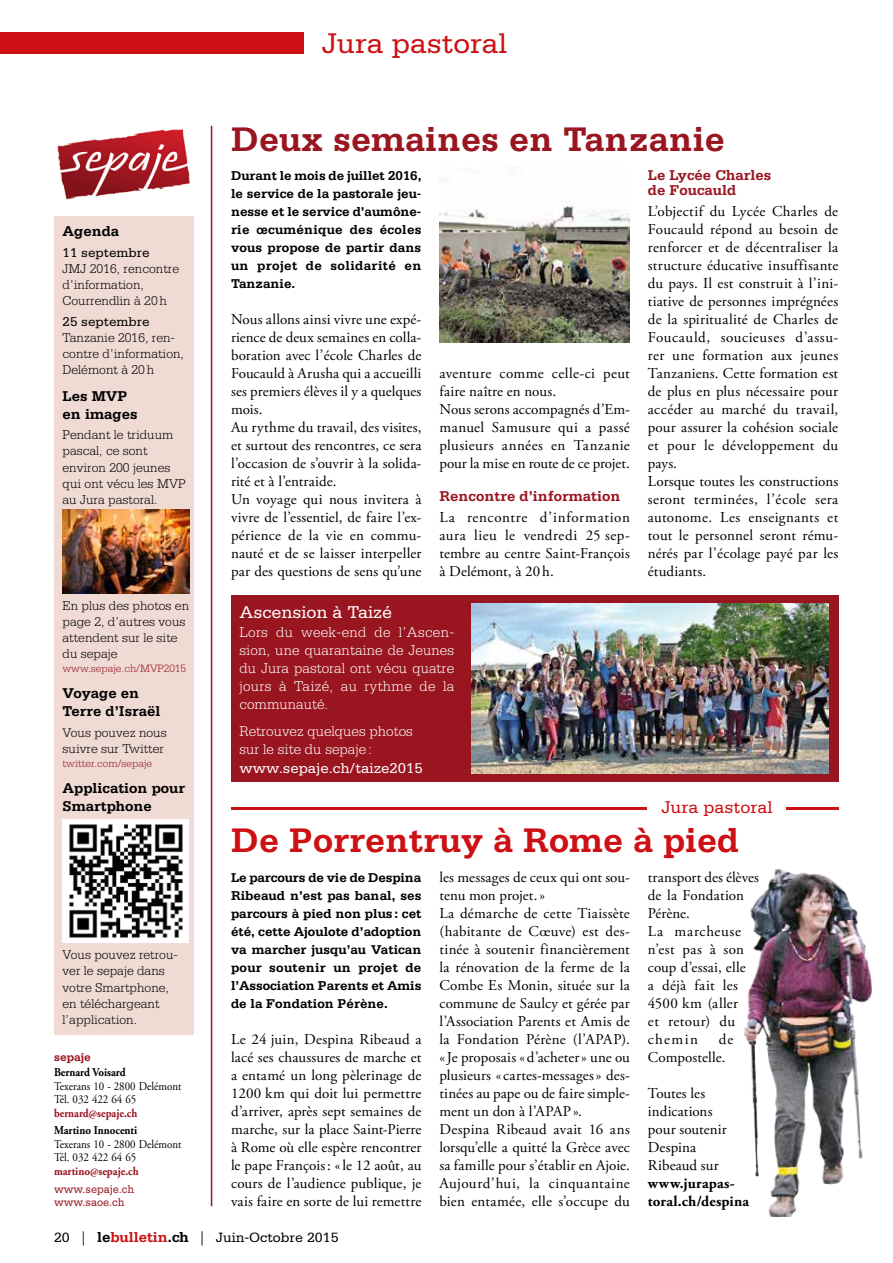
<style>
.page{position:relative;width:893px;height:1263px;background:#fff}
.page>*{position:absolute;margin:0;border:0;box-sizing:border-box;transform-origin:0 0}
.t1{font:700 36px "Serifa";color:#99151f}
.t2{font:700 36px "Serifa";color:#cd1013}
.t3{font:30px "Serifa";color:#cd1013}
.t4{font:18px "Serifa";color:#fff}
.t5{font:18px "Serifa";color:#cd1013}
.t6{font:15px/18px "Adobe Garamond Pro";letter-spacing:.015em;color:#000}
.t7{font:300 15px/18px "Serifa";color:#fff;text-align:justify}
.t8{font:700 15px/18px "Serifa";color:#000}
.t9{font:700 15px/15px "Serifa";color:#99151f}
.t10{font:700 15px/18px "Adobe Garamond Pro";letter-spacing:.015em;color:#000}
.t11{font:15px "Serifa";color:#fff}
.t12{font:14.25px "Serifa";color:#000}
.t13{font:700 13.5px/18px "Serifa";color:#000;text-align:justify}
.t14{font:300 13.5px/16.2px "Serifa";color:#000}
.t15{font:13.5px "Serifa";color:#000}
.t16{font:12px/13.5px "Adobe Garamond Pro";color:#000;scale:.91 1}
.t17{font:700 12px "Adobe Garamond Pro";color:#99151f;scale:.91 1}
.t18{font:700 12px "Adobe Garamond Pro";color:#000;scale:.91 1}
.t19{font:12px/13.5px "Serifa";color:#99151f;scale:.91 1}
.t20{font:700 12px "Serifa";color:#99151f}
.t21{font:300 11.25px "Serifa";color:#99151f}
.s1{font-family:"Adobe Garamond Pro"}
.s2{font-weight:700;font-size:15px}
.s3{font-weight:700;font-size:15px;color:#cd1013}
</style>
<div class="page">
<div style="left:0;top:33px;width:304px;height:21px;background:#cd1013"></div>
<hr style="left:211px;top:126px;width:1px;height:1080px;background:#99151f">
<img style="left:57px;top:129px;width:133px;height:71px">
<div style="left:54px;top:216px;width:139px;height:819px;background:#efdad4"></div>
<img style="left:63px;top:509px;width:126px;height:85px">
<div style="left:63px;top:819px;width:126px;height:123px;background:#fff"></div>
<img style="left:69px;top:824px;width:114px;height:114px">
<div style="left:231px;top:595px;width:607px;height:187px;background:#99151f"></div>
<img style="left:471px;top:603px;width:357px;height:170px">
<img style="left:439px;top:202px;width:191px;height:140px">
<img style="left:744px;top:869px;width:128px;height:348px">
<hr style="left:231px;top:807px;width:608px;height:2px;background:#cd1013">
<div style="left:648px;top:799px;width:138px;height:16px;background:#fff"></div>
<h2 class="t3" style="left:322px;top:27px;width:187px">Jura pastoral</h2>
<p class="t8" style="left:63px;top:222px;width:58px">Agenda</p>
<p class="t15" style="left:63px;top:245px;width:89px">11 septembre</p>
<p class="t14" style="left:63px;top:260px;width:118px">JMJ 2016, rencontre d’information,<br>Courrendlin à 20h</p>
<p class="t15" style="left:63px;top:314px;width:89px">25 septembre</p>
<p class="t14" style="left:63px;top:329px;width:123px">Tanzanie 2016, ren&shy;contre d’information,<br>Delémont à 20h</p>
<p class="t8" style="left:63px;top:387px;width:77px">Les MVP en images</p>
<p class="t14" style="left:63px;top:427px;width:125px">Pendant le triduum pascal, ce sont environ 200 jeunes qui ont vécu les MVP au Jura pastoral.</p>
<p class="t14" style="left:63px;top:597px;width:128px">En plus des photos en page 2, d’autres vous attendent sur le site du sepaje</p>
<p class="t21" style="left:63px;top:662px;width:125px">www.sepaje.ch/MVP2015</p>
<p class="t8" style="left:63px;top:684px;width:100px">Voyage en<br>Terre d’Israël</p>
<p class="t14" style="left:63px;top:724px;width:106px">Vous pouvez nous suivre sur Twitter</p>
<p class="t21" style="left:63px;top:756px;width:91px">twitter.com/sepaje</p>
<p class="t8" style="left:63px;top:779px;width:124px">Application pour<br>Smartphone</p>
<p class="t14" style="left:63px;top:946px;width:117px">Vous pouvez retrou&shy;ver le sepaje dans votre Smartphone, en téléchargeant l’application.</p>
<p class="t20" style="left:54px;top:1049px;width:38px">sepaje</p>
<p class="t18" style="left:54px;top:1065px;width:80px">Bernard Voisard</p>
<p class="t16" style="left:54px;top:1079px;width:142px">Texerans 10 - 2800 Delémont<br>Tél. 032 422 64 65</p>
<p class="t17" style="left:54px;top:1106px;width:93px">bernard@sepaje.ch</p>
<p class="t18" style="left:54px;top:1123px;width:93px">Martino Innocenti</p>
<p class="t16" style="left:54px;top:1138px;width:142px">Texerans 10 - 2800 Delémont<br>Tél. 032 422 64 65</p>
<p class="t17" style="left:54px;top:1164px;width:95px">martino@sepaje.ch</p>
<p class="t19" style="left:54px;top:1182px;width:90px">www.sepaje.ch www.saoe.ch</p>
<h1 class="t1" style="left:231px;top:118px;width:495px">Deux semaines en Tanzanie</h1>
<p class="t13" style="left:231px;top:166px;width:192px">Durant le mois de juillet 2016, le service de la pastorale jeu&shy;nesse et le service d’aumône&shy;rie œcuménique des écoles vous propose de partir dans un projet de solidarité en Tanzanie.</p>
<p class="t6" style="left:231px;top:311px;width:192px">Nous allons ainsi vivre une expé&shy;rience de deux semaines en colla&shy;boration avec l’école Charles de<br>Foucauld à Arusha qui a accueilli ses premiers élèves il y a quelques mois.<br>Au rythme du travail, des visites, et surtout des rencontres, ce sera l’occasion de s’ouvrir à la solida&shy;rité et à l’entraide.<br>Un voyage qui nous invitera à vivre de l’essentiel, de faire l’ex&shy;périence de la vie en commu&shy;nauté et de se laisser interpeller par des questions de sens qu’une</p>
<p class="t6" style="left:439px;top:365px;width:192px">aventure comme celle-ci peut faire naître en nous.<br>Nous serons accompagnés d’Em&shy;manuel Samusure qui a passé plusieurs années en Tanzanie pour la mise en route de ce projet.</p>
<p class="t9" style="left:439px;top:488px;width:182px">Rencontre d’information</p>
<p class="t6" style="left:439px;top:509px;width:192px;text-align:justify">La rencontre d’information aura lieu le vendredi 25 sep&shy;tembre au centre Saint-François à Delémont, à 20h.</p>
<p class="t4" style="left:240px;top:602px;width:154px">Ascension à Taizé</p>
<p class="t7" style="left:240px;top:622px;width:216px">Lors du week-end de l’Ascen&shy;sion, une quarantaine de Jeunes du Jura pastoral ont vécu quatre jours à Taizé, au rythme de la communauté.</p>
<p class="t7" style="left:240px;top:722px;width:175px">Retrouvez quelques photos sur le site du sepaje :</p>
<p class="t11" style="left:240px;top:760px;width:185px">www.sepaje.ch/taize2015</p>
<p class="t9" style="left:648px;top:167px;width:125px">Le Lycée Charles de Foucauld</p>
<p class="t6" style="left:648px;top:203px;width:192px">L’objectif du Lycée Charles de<br>Foucauld répond au besoin de renforcer et de décentraliser la structure éducative insuffisante du pays. Il est construit à l’ini&shy;tiative de personnes imprégnées de la spiritualité de Charles de<br>Foucauld, soucieuses d’assu&shy;rer une formation aux jeunes<br>Tanzaniens. Cette formation est de plus en plus nécessaire pour accéder au marché du travail, pour assurer la cohésion sociale et pour le développement du pays.<br>Lorsque toutes les constructions seront terminées, l’école sera autonome. Les enseignants et tout le personnel seront rému&shy;nérés par l’écolage payé par les étudiants.</p>
<p class="t5" style="left:661px;top:797px;width:113px">Jura pastoral</p>
<h1 class="t2" style="left:231px;top:819px;width:510px">De Porrentruy à Rome à pied</h1>
<p class="t13" style="left:231px;top:868px;width:192px">Le parcours de vie de Despina Ribeaud n’est pas banal, ses parcours à pied non plus: cet été, cette Ajoulote d’adoption va marcher jusqu’au Vatican pour soutenir un projet de l’Association Parents et Amis de la Fondation Pérène.</p>
<p class="t6" style="left:231px;top:1031px;width:192px;text-align:justify">Le 24 juin, Despina Ribeaud a lacé ses chaussures de marche et a entamé un long pèlerinage de 1200 km qui doit lui permettre d’arriver, après sept semaines de marche, sur la place Saint-Pierre à Rome où elle espère rencontrer le pape François: «le 12 août, au cours de l’audience publique, je vais faire en sorte de lui remettre</p>
<p class="t6" style="left:439px;top:869px;width:192px">les messages de ceux qui ont sou&shy;tenu mon projet.»<br>La démarche de cette Tiaissète (habitante de Cœuve) est des&shy;tinée à soutenir financièrement la rénovation de la ferme de la<br>Combe Es Monin, située sur la commune de Saulcy et gérée par l’Association Parents et Amis de la Fondation Pérène (l’APAP). «Je proposais «d’acheter» une ou plusieurs « cartes-messages» des&shy;tinées au pape ou de faire simple&shy;ment un don à l’APAP».<br>Despina Ribeaud avait 16 ans lorsqu’elle a quitté la Grèce avec sa famille pour s’établir en Ajoie.<br>Aujourd’hui, la cinquantaine bien entamée, elle s’occupe du</p>
<p class="t6" style="left:648px;top:869px;width:113px">transport des élèves de la Fondation<br>Pérène.<br>La marcheuse n’est pas à son coup d’essai, elle<br>a déjà fait les<br>4500 km (aller<br>et retour) du chemin</p>
<p class="t6" style="left:648px;top:1031px;width:87px;text-indent:71px">de<br>Compostelle.</p>
<p class="t6" style="left:648px;top:1085px;width:81px">Toutes les indications pour soutenir<br>Despina<br>Ribeaud sur</p>
<p class="t10" style="left:648px;top:1175px;width:103px">www.jurapas&shy;toral.ch/despina</p>
<p class="t12" style="left:54px;top:1230px;width:286px">20 <span class="s1">|</span> <span class="s2">le</span><span class="s3">bulletin</span><span class="s2">.ch</span> <span class="s1">|</span> Juin-Octobre 2015</p>
</div>
